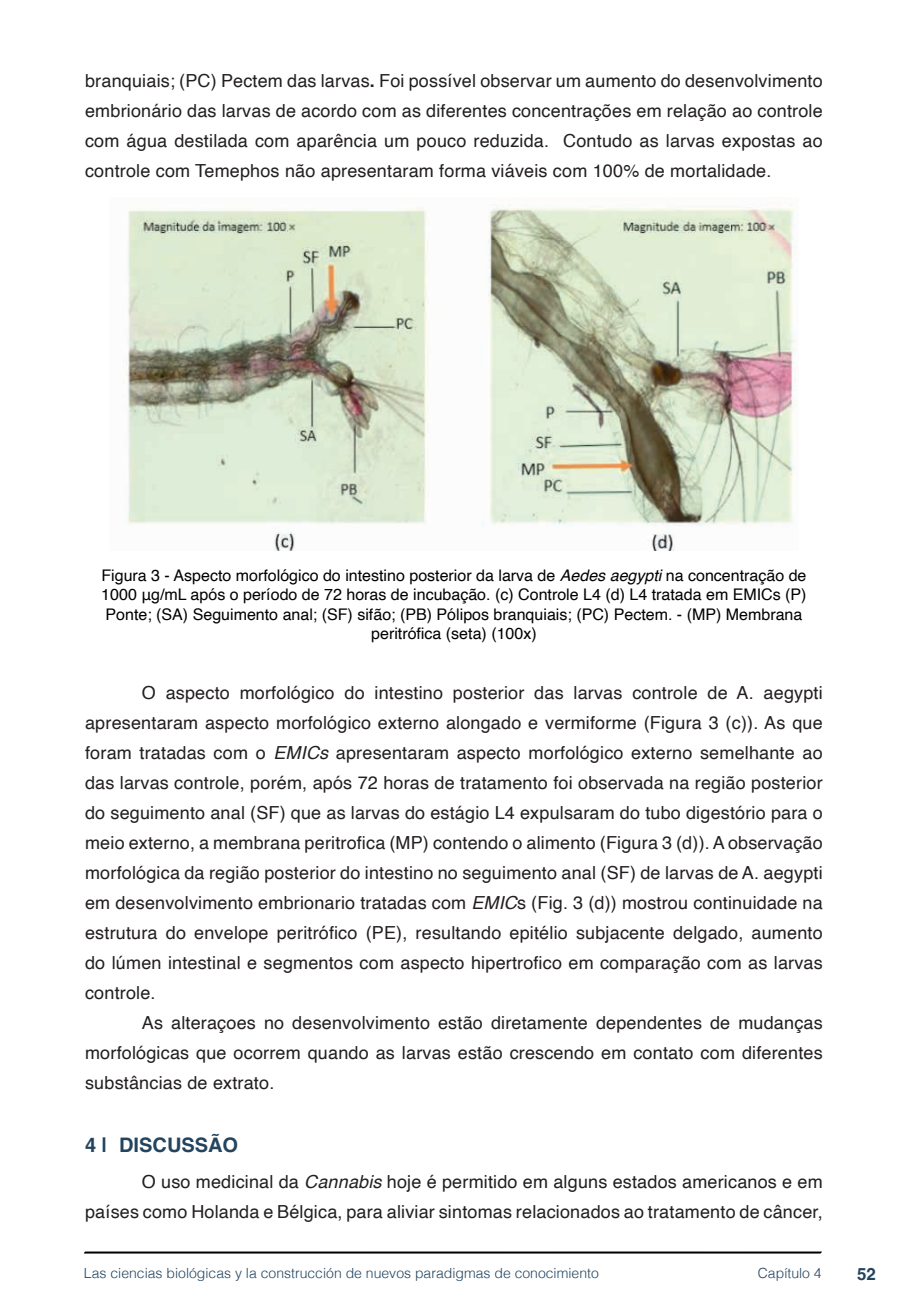
<style>
.page{position:relative;width:908px;height:1304px;background:#fff}
.page>*{position:absolute;margin:0;border:0;box-sizing:border-box;transform-origin:0 0}
.t1{font:700 20px "Helvetica";color:#23445f}
.t2{font:18px/30px "Helvetica";letter-spacing:.01em;color:#231f20;text-align:justify}
.t3{font:700 16.8px "Helvetica";color:#23445f}
.t4{font:16px/19.2px "Helvetica";color:#000;text-align:center}
.t5{font:300 14px "Helvetica";color:#23445f}
.s1{font-weight:700}
.s2{font-style:italic}
</style>
<div class="page">
<svg style="left:84px;top:1251px;width:737px;height:3px;background:#515151"></svg>
<img style="left:123px;top:205px;width:673px;height:346px">
<p class="t2" style="left:85px;top:66px;width:738px">branquiais; (PC) Pectem das larvas<span class="s1">.</span> Foi possível observar um aumento do desenvolvimento embrionário das larvas de acordo com as diferentes concentrações em relação ao controle com água destilada com aparência um pouco reduzida. Contudo as larvas expostas ao controle com Temephos não apresentaram forma viáveis com 100% de mortalidade.</p>
<p class="t4" style="left:101px;top:566px;width:706px">Figura 3 - Aspecto morfológico do intestino posterior da larva de <span class="s2">Aedes aegypti</span> na concentração de 1000 μg/mL após o período de 72 horas de incubação. (c) Controle L4 (d) L4 tratada em EMICs (P)<br>Ponte; (SA) Seguimento anal; (SF) sifão; (PB) Pólipos branquiais; (PC) Pectem. - (MP) Membrana peritrófica (seta) (100x)</p>
<p class="t2" style="left:85px;top:678px;width:738px;text-indent:57px">O aspecto morfológico do intestino posterior das larvas controle de A. aegypti apresentaram aspecto morfológico externo alongado e vermiforme (Figura 3 (c)). As que foram tratadas com o <span class="s2">EMICs</span> apresentaram aspecto morfológico externo semelhante ao das larvas controle, porém, após 72 horas de tratamento foi observada na região posterior do seguimento anal (SF) que as larvas do estágio L4 expulsaram do tubo digestório para o meio externo, a membrana peritrofica (MP) contendo o alimento (Figura 3 (d)). A observação morfológica da região posterior do intestino no seguimento anal (SF) de larvas de A. aegypti em desenvolvimento embrionario tratadas com <span class="s2">EMIC</span>s (Fig. 3 (d)) mostrou continuidade na estrutura do envelope peritrófico (PE), resultando epitélio subjacente delgado, aumento do lúmen intestinal e segmentos com aspecto hipertrofico em comparação com as larvas controle.</p>
<p class="t2" style="left:85px;top:1008px;width:738px;text-indent:57px">As alteraçoes no desenvolvimento estão diretamente dependentes de mudanças morfológicas que ocorrem quando as larvas estão crescendo em contato com diferentes substâncias de extrato.</p>
<p class="t1" style="left:85px;top:1133px;width:154px">4 | DISCUSSÃO</p>
<p class="t2" style="left:85px;top:1167px;width:738px;text-align:right">O uso medicinal da <span class="s2">Cannabis</span> hoje é permitido em alguns estados americanos e em países como Holanda e Bélgica, para aliviar sintomas relacionados ao tratamento de câncer,</p>
<p class="t5" style="left:84px;top:1261px;width:516px">Las ciencias biológicas y la construcción de nuevos paradigmas de conocimiento</p>
<p class="t5" style="left:757px;top:1261px;width:65px">Capítulo 4</p>
<p class="t3" style="left:856px;top:1264px;width:20px">52</p>
</div>
